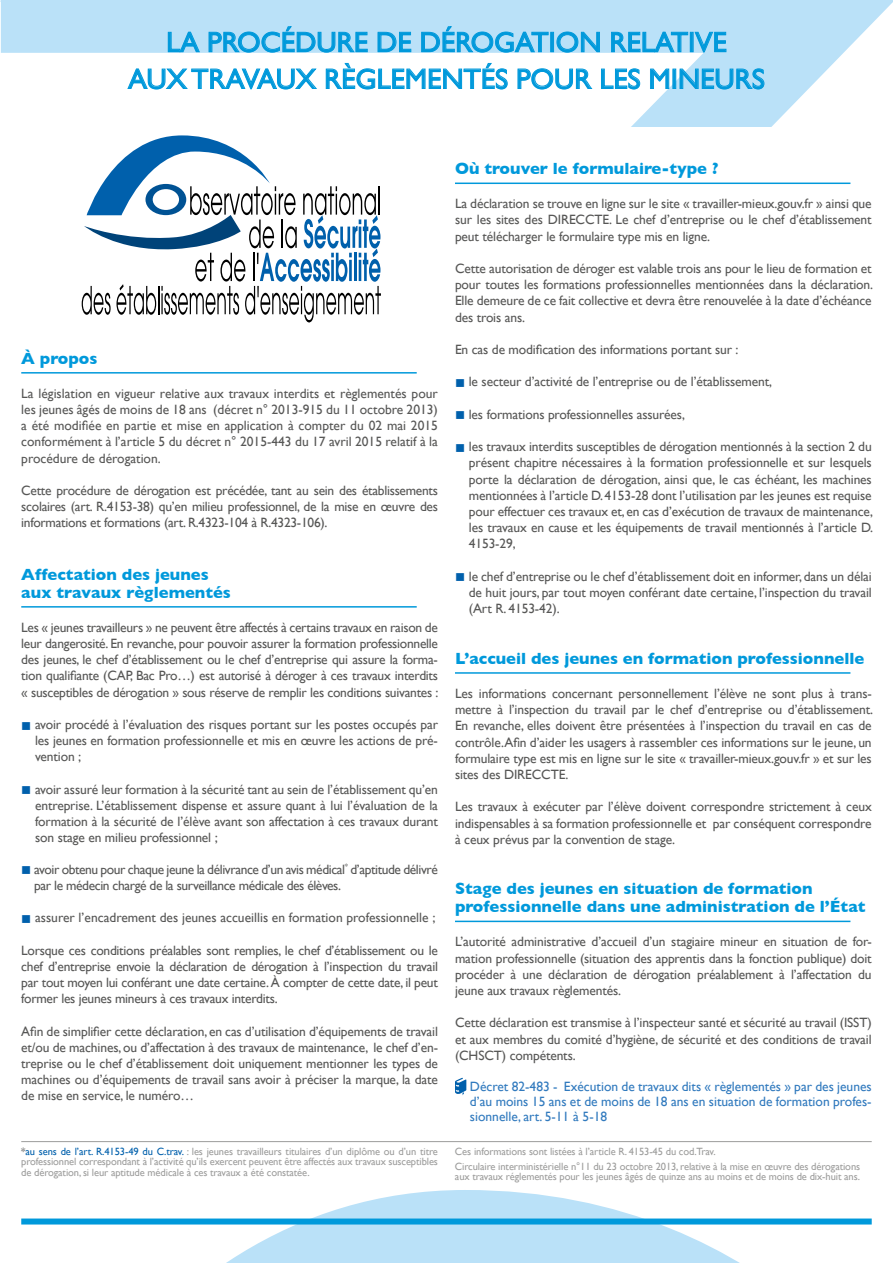
<style>
.page{position:relative;width:893px;height:1263px;background:#fff}
.page>*{position:absolute;margin:0;border:0;box-sizing:border-box;transform-origin:0 0}
.t1{font:28.5px/36.8px "Gill Sans";color:#0099db;text-align:center}
.t2{font:700 16.5px/18px "Gill Sans";color:#0099db}
.t3{font:13.5px/16.2px "Gill Sans";letter-spacing:-.01em;color:#575756;text-align:justify}
.t4{font:13.5px/15px "Gill Sans";color:#317abe;text-align:justify}
.t5{font:13.5px/16.2px "Gill Sans";letter-spacing:-.03em;color:#575756}
.t6{font:10.5px/10.5px "Gill Sans";letter-spacing:-.01em;color:#9d9d9c;text-align:justify}
.s1{color:#0060ac}
.s2{color:#575756}
</style>
<div class="page">
<svg style="left:22px;top:0;width:871px;height:127px"></svg>
<svg style="left:0;top:0;width:22px;height:53px"></svg>
<svg style="left:168px;top:31px;width:32px;height:22px"></svg>
<svg style="left:208px;top:26px;width:160px;height:27px"></svg>
<svg style="left:377px;top:32px;width:35px;height:20px"></svg>
<svg style="left:421px;top:26px;width:128px;height:27px"></svg>
<div style="left:550px;top:32px;width:4px;height:20px;border:1px solid #0099db"></div>
<svg style="left:556px;top:31px;width:44px;height:22px"></svg>
<svg style="left:611px;top:31px;width:77px;height:22px"></svg>
<div style="left:690px;top:32px;width:3px;height:20px;border:1px solid #0099db"></div>
<svg style="left:694px;top:32px;width:33px;height:21px"></svg>
<svg style="left:127px;top:68px;width:191px;height:21px"></svg>
<svg style="left:326px;top:62px;width:182px;height:27px"></svg>
<svg style="left:517px;top:68px;width:76px;height:21px"></svg>
<svg style="left:601px;top:68px;width:39px;height:21px"></svg>
<svg style="left:650px;top:68px;width:19px;height:21px"></svg>
<div style="left:673px;top:69px;width:3px;height:20px;border:1px solid #0099db"></div>
<svg style="left:679px;top:68px;width:86px;height:21px"></svg>
<svg style="left:21px;top:1190px;width:851px;height:73px"></svg>
<div style="left:21px;top:1218px;width:851px;height:6px;background:#0099db"></div>
<hr style="left:21px;top:372px;width:396px;height:2px;background:#0099db">
<hr style="left:21px;top:606px;width:396px;height:2px;background:#0099db">
<hr style="left:455px;top:183px;width:395px;height:1px;background:#0099db">
<hr style="left:455px;top:672px;width:395px;height:2px;background:#0099db">
<hr style="left:455px;top:921px;width:395px;height:1px;background:#0099db">
<svg style="left:455px;top:1077px;width:11px;height:18px"></svg>
<svg style="left:82px;top:135px;width:299px;height:187px"></svg>
<hr style="left:21px;top:1141px;width:851px;height:1px;background:#9d9d9c">
<h1 class="t1" style="left:128px;top:23px;width:638px">LA PROCÉDURE DE DÉROGATION RELATIVE<br>AUX TRAVAUX RÈGLEMENTÉS POUR LES MINEURS</h1>
<p class="t2" style="left:21px;top:349px;width:78px">À propos</p>
<p class="t3" style="left:21px;top:385px;width:418px">La législation en vigueur relative aux travaux interdits et règlementés pour les jeunes âgés de moins de 18 ans (décret n° 2013-915 du 11 octobre 2013) a été modifiée en partie et mise en application à compter du 02 mai 2015 conformément à l’article 5 du décret n° 2015-443 du 17 avril 2015 relatif à la procédure de dérogation.</p>
<p class="t3" style="left:21px;top:482px;width:418px">Cette procédure de dérogation est précédée, tant au sein des établissements scolaires (art. R.4153-38) qu’en milieu professionnel, de la mise en œuvre des informations et formations (art. R.4323-104 à R.4323-106).</p>
<p class="t2" style="left:21px;top:565px;width:211px">Affectation des jeunes aux travaux règlementés</p>
<p class="t3" style="left:21px;top:619px;width:419px">Les « jeunes travailleurs » ne peuvent être affectés à certains travaux en raison de leur dangerosité. En revanche, pour pouvoir assurer la formation professionnelle des jeunes, le chef d’établissement ou le chef d’entreprise qui assure la forma&shy;tion qualifiante (CAP, Bac Pro…) est autorisé à déroger à ces travaux interdits « susceptibles de dérogation » sous réserve de remplir les conditions suivantes :</p>
<p class="t3" style="left:35px;top:716px;width:404px;text-indent:-14px"><span class="s1">■</span> avoir procédé à l’évaluation des risques portant sur les postes occupés par les jeunes en formation professionnelle et mis en œuvre les actions de pré&shy;vention ;</p>
<p class="t3" style="left:35px;top:781px;width:404px;text-indent:-14px"><span class="s1">■</span> avoir assuré leur formation à la sécurité tant au sein de l’établissement qu’en entreprise. L’établissement dispense et assure quant à lui l’évaluation de la formation à la sécurité de l’élève avant son affectation à ces travaux durant son stage en milieu professionnel ;</p>
<p class="t5" style="left:34px;top:861px;width:405px;text-indent:-13px"><span class="s1">■</span> avoir obtenu pour chaque jeune la délivrance d’un avis médical<sup>*</sup> d’aptitude délivré par le médecin chargé de la surveillance médicale des élèves.</p>
<p class="t3" style="left:21px;top:909px;width:416px"><span class="s1">■</span> assurer l’encadrement des jeunes accueillis en formation professionnelle ;</p>
<p class="t3" style="left:21px;top:942px;width:418px">Lorsque ces conditions préalables sont remplies, le chef d’établissement ou le chef d’entreprise envoie la déclaration de dérogation à l’inspection du travail par tout moyen lui conférant une date certaine. À compter de cette date, il peut former les jeunes mineurs à ces travaux interdits.</p>
<p class="t3" style="left:21px;top:1023px;width:418px">Afin de simplifier cette déclaration, en cas d’utilisation d’équipements de travail et/ou de machines, ou d’affectation à des travaux de maintenance, le chef d’en&shy;treprise ou le chef d’établissement doit uniquement mentionner les types de machines ou d’équipements de travail sans avoir à préciser la marque, la date de mise en service, le numéro…</p>
<p class="t2" style="left:455px;top:159px;width:265px">Où trouver le formulaire-type ?</p>
<p class="t3" style="left:455px;top:195px;width:418px">La déclaration se trouve en ligne sur le site « travailler-mieux.gouv.fr » ainsi que sur les sites des DIRECCTE. Le chef d’entreprise ou le chef d’établissement peut télécharger le formulaire type mis en ligne.</p>
<p class="t3" style="left:455px;top:260px;width:420px">Cette autorisation de déroger est valable trois ans pour le lieu de formation et pour toutes les formations professionnelles mentionnées dans la déclaration.<br>Elle demeure de ce fait collective et devra être renouvelée à la date d’échéance des trois ans.</p>
<p class="t3" style="left:455px;top:341px;width:285px">En cas de modification des informations portant sur :</p>
<p class="t3" style="left:455px;top:374px;width:319px"><span class="s1">■</span> le secteur d’activité de l’entreprise ou de l’établissement,</p>
<p class="t3" style="left:455px;top:406px;width:231px"><span class="s1">■</span> les formations professionnelles assurées,</p>
<p class="t3" style="left:469px;top:438px;width:406px;text-indent:-14px"><span class="s1">■</span> les travaux interdits susceptibles de dérogation mentionnés à la section 2 du présent chapitre nécessaires à la formation professionnelle et sur lesquels porte la déclaration de dérogation, ainsi que, le cas échéant, les machines mentionnées à l’article D. 4153-28 dont l’utilisation par les jeunes est requise pour effectuer ces travaux et, en cas d’exécution de travaux de maintenance, les travaux en cause et les équipements de travail mentionnés à l’article D.<br>4153-29,</p>
<p class="t3" style="left:469px;top:568px;width:404px;text-indent:-14px"><span class="s1">■</span> le chef d’entreprise ou le chef d’établissement doit en informer, dans un délai de huit jours, par tout moyen conférant date certaine, l’inspection du travail (Art R. 4153-42).</p>
<p class="t2" style="left:455px;top:649px;width:411px">L’accueil des jeunes en formation professionnelle</p>
<p class="t3" style="left:455px;top:685px;width:420px">Les informations concernant personnellement l’élève ne sont plus à trans&shy;mettre à l’inspection du travail par le chef d’entreprise ou d’établissement.<br>En revanche, elles doivent être présentées à l’inspection du travail en cas de contrôle.Afin d’aider les usagers à rassembler ces informations sur le jeune, un formulaire type est mis en ligne sur le site « travailler-mieux.gouv.fr » et sur les sites des DIRECCTE.</p>
<p class="t3" style="left:455px;top:798px;width:418px">Les travaux à exécuter par l’élève doivent correspondre strictement à ceux indispensables à sa formation professionnelle et par conséquent correspondre à ceux prévus par la convention de stage.</p>
<p class="t2" style="left:455px;top:879px;width:412px">Stage des jeunes en situation de formation professionnelle dans une administration de l’État</p>
<p class="t3" style="left:455px;top:933px;width:418px">L’autorité administrative d’accueil d’un stagiaire mineur en situation de for&shy;mation professionnelle (situation des apprentis dans la fonction publique) doit procéder à une déclaration de dérogation préalablement à l’affectation du jeune aux travaux règlementés.</p>
<p class="t3" style="left:455px;top:1014px;width:418px">Cette déclaration est transmise à l’inspecteur santé et sécurité au travail (ISST) et aux membres du comité d’hygiène, de sécurité et des conditions de travail (CHSCT) compétents.</p>
<p class="t4" style="left:470px;top:1079px;width:403px">Décret 82-483 - Exécution de travaux dits « règlementés » par des jeunes d’au moins 15 ans et de moins de 18 ans en situation de formation profes&shy;sionnelle, art. 5-11 à 5-18</p>
<p class="t6" style="left:21px;top:1146px;width:418px"><span class="s2">*</span><span class="s1">au sens de l’art. R.4153-49 du C.trav.</span> : les jeunes travailleurs titulaires d’un diplôme ou d’un titre professionnel correspondant à l’activité qu’ils exercent peuvent être affectés aux travaux susceptibles de dérogation, si leur aptitude médicale à ces travaux a été constatée.</p>
<p class="t6" style="left:455px;top:1144px;width:407px;line-height:14.7px">Ces informations sont listées à l’article R. 4153-45 du cod.Trav.<br>Circulaire interministérielle n°11 du 23 octobre 2013, relative à la mise en œuvre des dérogations</p>
<p class="t6" style="left:455px;top:1171px;width:406px">aux travaux réglementés pour les jeunes âgés de quinze ans au moins et de moins de dix-huit ans.</p>
</div>
